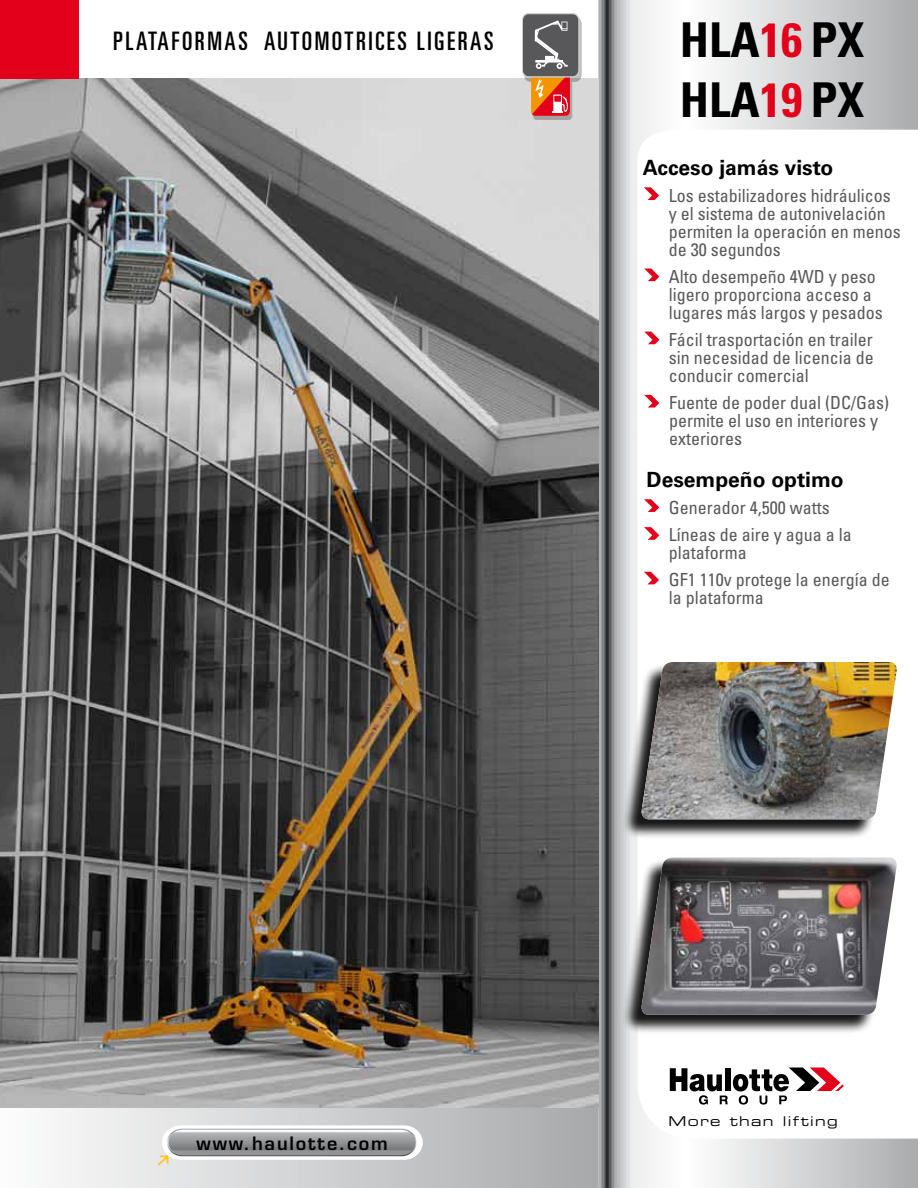
<style>
.page{position:relative;width:918px;height:1188px;background:#fff}
.page>*{position:absolute;margin:0;border:0;box-sizing:border-box;transform-origin:0 0}
.t1{font:700 condensed 48px/60px "Univers";color:#000}
.t2{font:ultra-condensed 25.5px "Univers";letter-spacing:.1em;color:#000}
.t3{font:700 21px "Univers";color:#000}
.t4{font:condensed 18px/18px "Univers";color:#58585a}
.t5{font:600 18px "Eurostile";letter-spacing:.1em;color:#000}
.t6{font:13.5px "Eurostile Extended Two";letter-spacing:.1em;color:#000}
.s1{color:#e2001a}
</style>
<div class="page">
<div style="left:0;top:1108px;width:606px;height:80px;background:linear-gradient(to right,#fdfefe,#a7a8aa)"></div>
<svg style="left:158px;top:1125px;width:265px;height:41px"></svg>
<svg style="left:598px;top:0;width:320px;height:1188px"></svg>
<img style="left:0;top:79px;width:598px;height:1028px">
<div style="left:622px;top:859px;width:273px;height:176px;background:#000;opacity:.91"></div>
<img style="left:640px;top:858px;width:258px;height:157px">
<div style="left:622px;top:664px;width:273px;height:175px;background:#000;opacity:.91"></div>
<img style="left:642px;top:662px;width:256px;height:157px">
<svg style="left:644px;top:572px;width:15px;height:12px"></svg>
<svg style="left:644px;top:527px;width:15px;height:13px"></svg>
<svg style="left:644px;top:499px;width:15px;height:13px"></svg>
<svg style="left:644px;top:395px;width:15px;height:13px"></svg>
<svg style="left:644px;top:332px;width:16px;height:12px"></svg>
<div style="left:525px;top:17px;width:57px;height:103px;background:#000;opacity:.25"></div>
<svg style="left:523px;top:13px;width:57px;height:103px;background:#9c796e"></svg>
<svg style="left:644px;top:187px;width:15px;height:13px"></svg>
<svg style="left:644px;top:268px;width:15px;height:13px"></svg>
<div style="left:0;top:0;width:79px;height:79px;background:#e2001a"></div>
<h2 class="t2" style="left:113px;top:26px;width:382px">PLATAFORMAS AUTOMOTRICES LIGERAS</h2>
<h1 class="t1" style="left:680px;top:9px;width:186px">HLA<span class="s1">16</span> PX<br>HLA<span class="s1">19</span> PX</h1>
<p class="t3" style="left:643px;top:155px;width:192px">Acceso jamás visto</p>
<p class="t4" style="left:669px;top:186px;width:233px">Los estabilizadores hidráulicos y el sistema de autonivelación permiten la operación en menos de 30 segundos</p>
<p class="t4" style="left:669px;top:267px;width:215px">Alto desempeño 4WD y peso ligero proporciona acceso a lugares más largos y pesados</p>
<p class="t4" style="left:669px;top:330px;width:206px;text-align:justify">Fácil trasportación en trailer sin necesidad de licencia de conducir comercial</p>
<p class="t4" style="left:669px;top:394px;width:221px">Fuente de poder dual (DC/Gas) permite el uso en interiores y exteriores</p>
<p class="t3" style="left:647px;top:467px;width:199px">Desempeño optimo</p>
<p class="t4" style="left:669px;top:498px;width:162px">Generador 4,500 watts</p>
<p class="t4" style="left:669px;top:525px;width:184px">Líneas de aire y agua a la plataforma</p>
<p class="t4" style="left:669px;top:570px;width:222px">GF1 110v protege la energía de la plataforma</p>
<p class="t5" style="left:197px;top:1132px;width:193px">www.haulotte.com</p>
<p class="t6" style="left:669px;top:1112px;width:171px">More than lifting</p>
</div>
